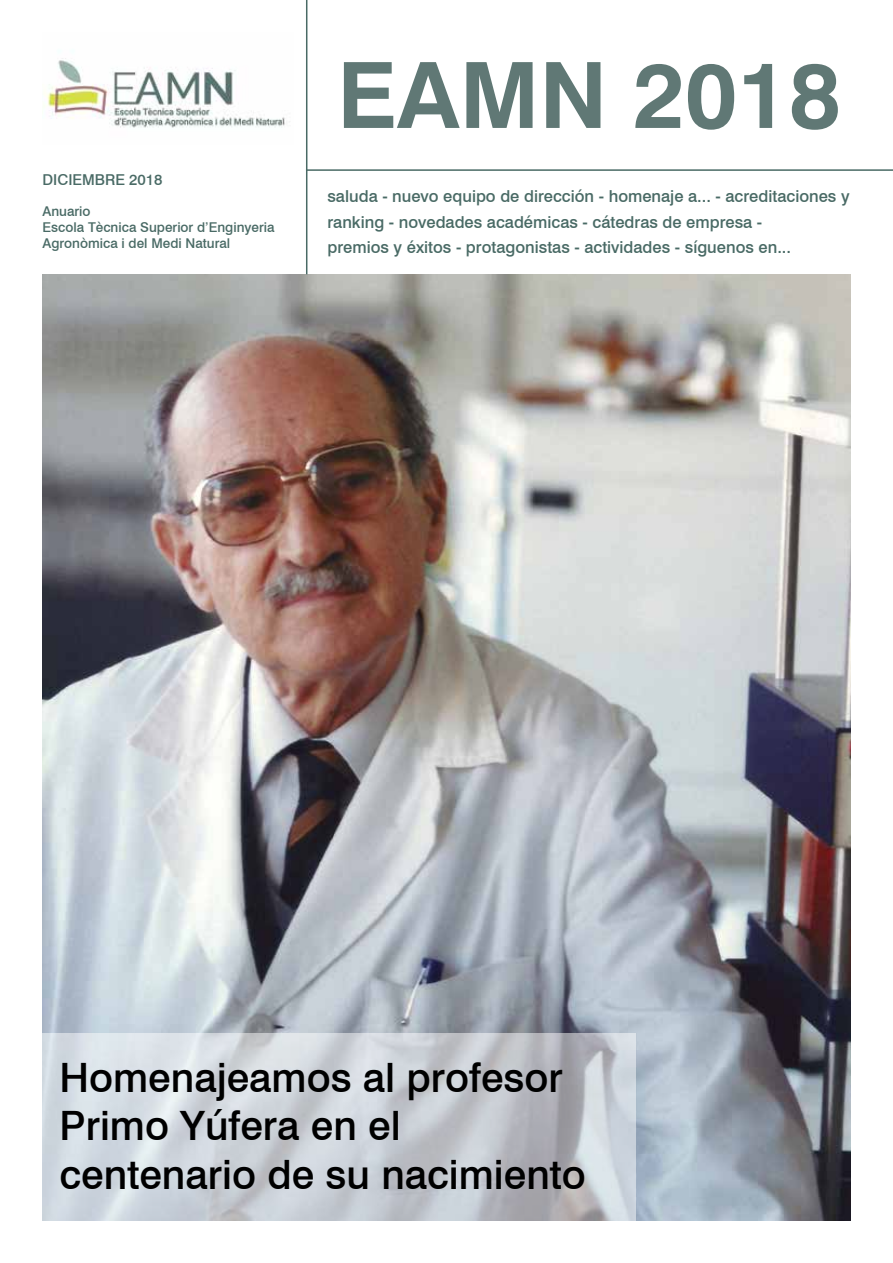
<style>
.page{position:relative;width:893px;height:1263px;background:#fff}
.page>*{position:absolute;margin:0;border:0;box-sizing:border-box;transform-origin:0 0}
.t1{font:700 91.5px "Swiss 721 BT";color:#607875}
.t2{font:500 40.5px/48.6px "Swiss 721 BT";color:#000}
.t3{font:500 16.5px/25.5px "Swiss 721 BT";color:#496a65}
.t4{font:500 15px "Swiss 721 BT";color:#496a65}
.t5{font:500 13.5px/16.2px "Swiss 721 BT";color:#496a65}
</style>
<div class="page">
<img style="left:43px;top:274px;width:807px;height:946px">
<svg style="left:42px;top:1033px;width:594px;height:188px;background:#c8cdd4"></svg>
<hr style="left:306px;top:0;width:1px;height:274px;background:#496a65">
<img style="left:44px;top:58px;width:241px;height:70px">
<hr style="left:306px;top:169px;width:587px;height:2px;background:#496a65">
<p class="t4" style="left:43px;top:170px;width:122px">DICIEMBRE 2018</p>
<p class="t5" style="left:43px;top:203px;width:234px">Anuario<br>Escola Tècnica Superior d’Enginyeria<br>Agronòmica i del Medi Natural</p>
<h1 class="t1" style="left:337px;top:40px;width:505px">EAMN 2018</h1>
<p class="t3" style="left:327px;top:184px;width:524px">saluda - nuevo equipo de dirección - homenaje a... - acreditaciones y ranking - novedades académicas - cátedras de empresa -<br>premios y éxitos - protagonistas - actividades - síguenos en...</p>
<h2 class="t2" style="left:60px;top:1053px;width:528px">Homenajeamos al profesor<br>Primo Yúfera en el centenario de su nacimiento</h2>
</div>
